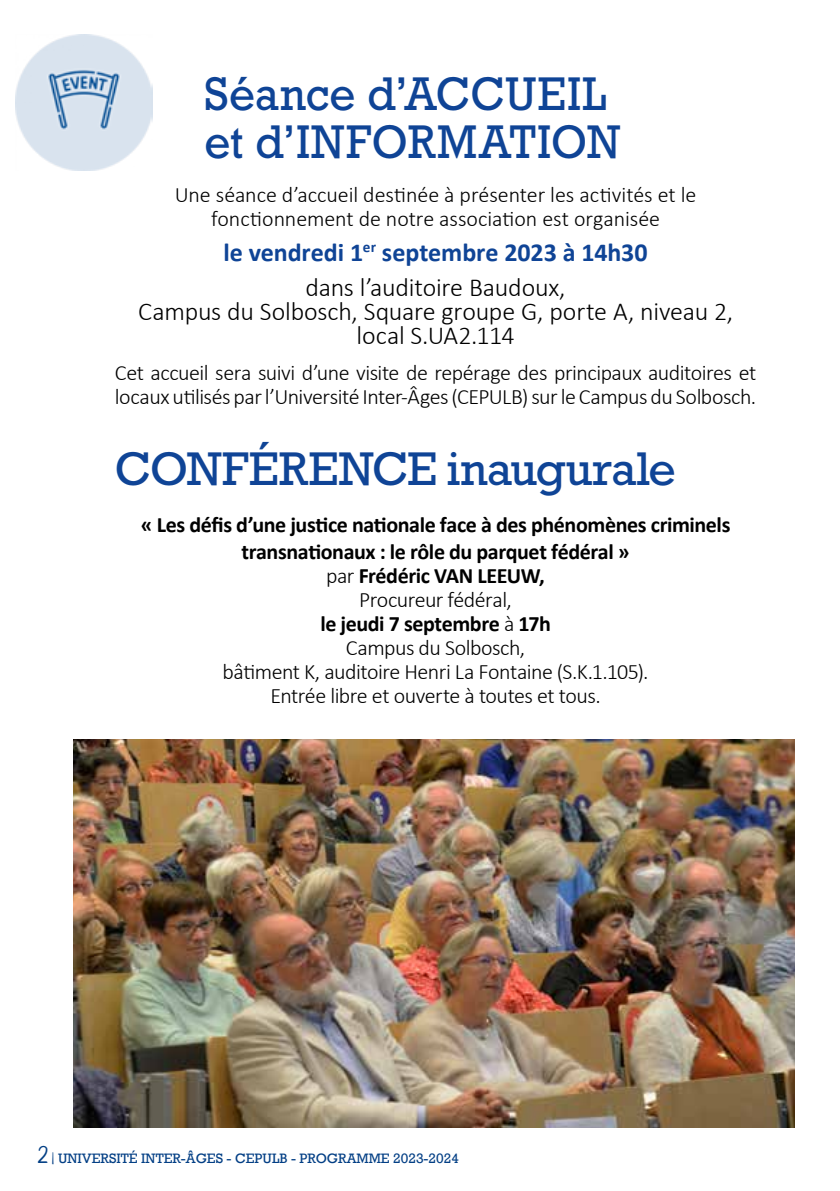
<style>
.page{position:relative;width:840px;height:1191px;background:#fff}
.page>*{position:absolute;margin:0;border:0;box-sizing:border-box;transform-origin:0 0}
.t1{font:48px/48px "Rockwell Std";letter-spacing:-.005em;color:#0f4496;scale:.95 1}
.t2{font:48px "Rockwell Std";letter-spacing:-.005em;color:#0f4496}
.t3{font:300 26px/24px "Calibri";letter-spacing:-.01em;color:#000;text-align:center}
.t4{font:700 26px/35.4px "Calibri";color:#0f4496;text-align:center}
.t5{font:300 22px/24px "Calibri";letter-spacing:-.02em;color:#000;text-align:center}
.t6{font:700 22px/26.4px "Calibri";letter-spacing:-.02em;color:#000;text-align:center}
.t7{font:14px "Rockwell";color:#033f85}
.s1{font-weight:300;color:#000}
.s2{font-weight:700}
.s3{font-family:"Neucha";font-size:24px}
.s4{font-family:"Neucha"}
</style>
<div class="page">
<img style="left:74px;top:739px;width:720px;height:388px">
<img style="left:16px;top:34px;width:136px;height:136px">
<h1 class="t1" style="left:204px;top:69px;width:439px">Séance d’ACCUEIL et d’INFORMATION</h1>
<p class="t5" style="left:175px;top:182px;width:523px">Une séance d’accueil destinée à présenter les activités et le fonctionnement de notre association est organisée</p>
<p class="t4" style="left:223px;top:234px;width:425px">le vendredi 1<sup>er</sup> septembre 2023 à 14h30 <span class="s1">dans l’auditoire Baudoux,</span></p>
<p class="t3" style="left:138px;top:299px;width:596px">Campus du Solbosch, Square groupe G, porte A, niveau 2, local S.UA2.114</p>
<p class="t5" style="left:115px;top:360px;width:642px;text-align:left">Cet accueil sera suivi d’une visite de repérage des principaux auditoires et locaux utilisés par l’Université Inter-Âges (CEPULB) sur le Campus du Solbosch.</p>
<h1 class="t2" style="left:115px;top:441px;width:562px">CONFÉRENCE inaugurale</h1>
<p class="t6" style="left:141px;top:511px;width:591px">« Les défis d’une justice nationale face à des phénomènes criminels transnationaux : le rôle du parquet fédéral »</p>
<p class="t5" style="left:222px;top:563px;width:427px">par <span class="s2">Frédéric VAN LEEUW,<br></span>Procureur fédéral,<br><span class="s2">le jeudi 7 septembre</span> à <span class="s2">17h<br></span>Campus du Solbosch,<br>bâtiment K, auditoire Henri La Fontaine (S.K.1.105).<br>Entrée libre et ouverte à toutes et tous.</p>
<p class="t7" style="left:38px;top:1149px;width:422px"><span class="s3">2</span> <span class="s4">|</span> UNIVERSITÉ INTER-ÂGES - CEPULB - PROGRAMME 2023-2024</p>
</div>
